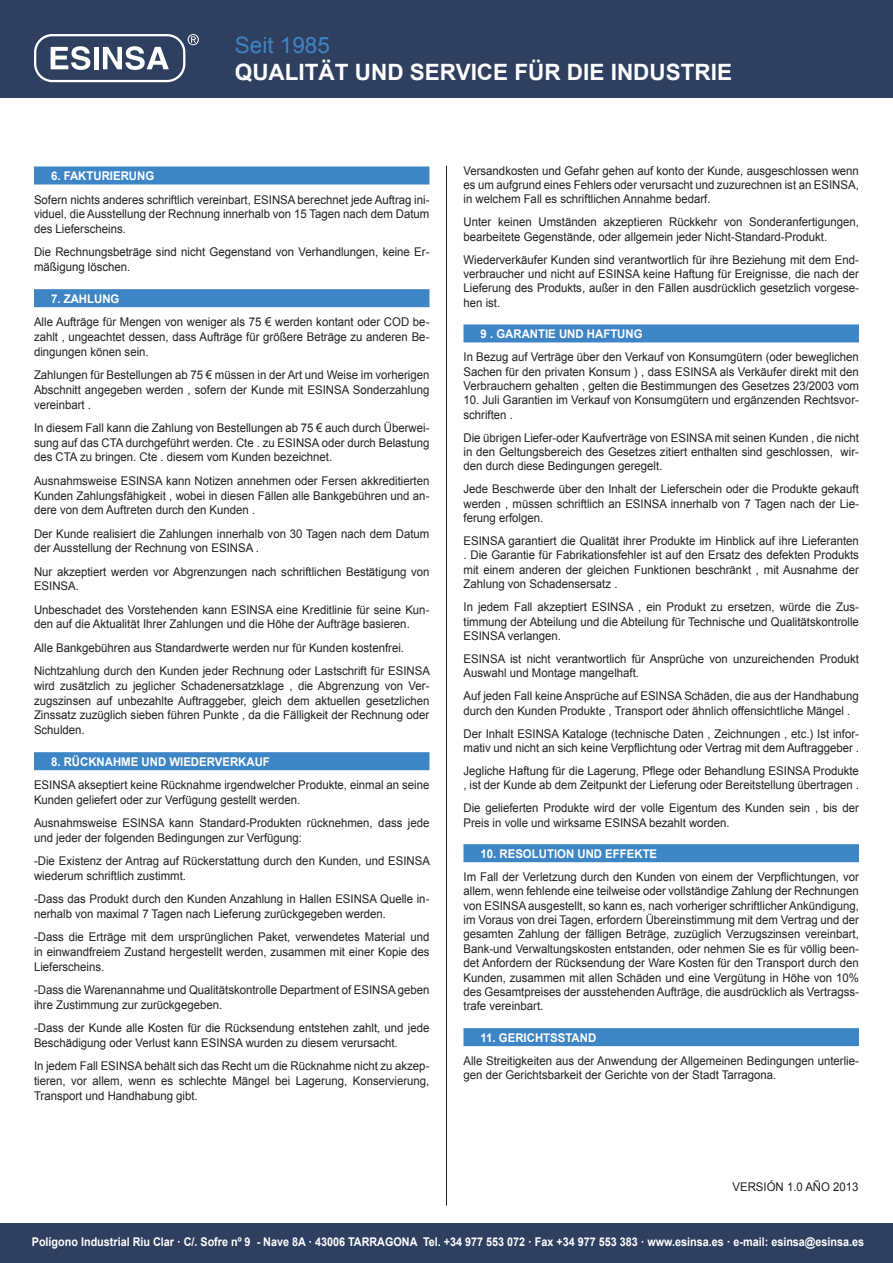
<style>
.page{position:relative;width:893px;height:1263px;background:#fff}
.page>*{position:absolute;margin:0;border:0;box-sizing:border-box;transform-origin:0 0}
.desde{font:700 22.5px "Arial";color:#fff}
.t1{font:22.5px "Arial";color:#3e85c5}
.Texto_general{font:12px/14.4px "Arial";color:#231f20;scale:.95 1}
.Texto_general-2{font:700 12px "Arial";color:#fff;scale:.9 1}
.Titular_apartados{font:700 12px "Arial";color:#fff;scale:.95 1}
</style>
<div class="page">
<div style="left:0;top:0;width:893px;height:98px;background:#2e3f60"></div>
<div style="left:34px;top:34px;width:151px;height:48px;border:2px solid #fff;border-radius:17px"></div>
<svg style="left:51px;top:46px;width:39px;height:24px"></svg>
<div style="left:94px;top:47px;width:5px;height:22px;background:#fff"></div>
<svg style="left:103px;top:46px;width:66px;height:24px"></svg>
<svg style="left:188px;top:34px;width:11px;height:11px"></svg>
<div style="left:0;top:1224px;width:893px;height:39px;background:#2e3f60"></div>
<hr style="left:446px;top:166px;width:1px;height:1039px;background:#231f20">
<div style="left:34px;top:166px;width:395px;height:18px;background:#3e85c5"></div>
<div style="left:34px;top:289px;width:395px;height:18px;background:#3e85c5"></div>
<div style="left:34px;top:752px;width:395px;height:18px;background:#3e85c5"></div>
<div style="left:463px;top:324px;width:396px;height:18px;background:#3e85c5"></div>
<div style="left:463px;top:844px;width:396px;height:18px;background:#3e85c5"></div>
<div style="left:463px;top:1028px;width:396px;height:18px;background:#3e85c5"></div>
<p class="t1" style="left:235px;top:30px;width:97px">Seit 1985</p>
<p class="desde" style="left:235px;top:57px;width:499px">QUALITÄT UND SERVICE FÜR DIE INDUSTRIE</p>
<p class="Titular_apartados" style="left:51px;top:168px;width:110px">6. FAKTURIERUNG</p>
<p class="Texto_general" style="left:34px;top:192px;width:418px;line-height:14.9px;text-align:justify">Sofern nichts anderes schriftlich vereinbart, ESINSA berechnet jede Auftrag ini&shy;viduel, die Ausstellung der Rechnung innerhalb von 15 Tagen nach dem Datum des Lieferscheins.</p>
<p class="Texto_general" style="left:34px;top:245px;width:418px;line-height:14.9px">Die Rechnungsbeträge sind nicht Gegenstand von Verhandlungen, keine Er&shy;mäßigung löschen.</p>
<p class="Titular_apartados" style="left:51px;top:291px;width:74px">7. ZAHLUNG</p>
<p class="Texto_general" style="left:34px;top:315px;width:418px;line-height:14.9px;text-align:justify">Alle Aufträge für Mengen von weniger als 75 € werden kontant oder COD be&shy;zahlt , ungeachtet dessen, dass Aufträge für größere Beträge zu anderen Be&shy;dingungen könen sein.</p>
<p class="Texto_general" style="left:34px;top:368px;width:418px;line-height:14.9px;text-align:justify">Zahlungen für Bestellungen ab 75 € müssen in der Art und Weise im vorherigen Abschnitt angegeben werden , sofern der Kunde mit ESINSA Sonderzahlung vereinbart .</p>
<p class="Texto_general" style="left:34px;top:420px;width:418px;line-height:14.9px;text-align:justify">In diesem Fall kann die Zahlung von Bestellungen ab 75 € auch durch Überwei&shy;sung auf das CTA durchgeführt werden. Cte . zu ESINSA oder durch Belastung des CTA zu bringen. Cte . diesem vom Kunden bezeichnet.</p>
<p class="Texto_general" style="left:34px;top:473px;width:418px;line-height:14.9px;text-align:justify">Ausnahmsweise ESINSA kann Notizen annehmen oder Fersen akkreditierten Kunden Zahlungsfähigkeit , wobei in diesen Fällen alle Bankgebühren und an&shy;dere von dem Auftreten durch den Kunden .</p>
<p class="Texto_general" style="left:34px;top:526px;width:418px;line-height:14.9px">Der Kunde realisiert die Zahlungen innerhalb von 30 Tagen nach dem Datum der Ausstellung der Rechnung von ESINSA .</p>
<p class="Texto_general" style="left:34px;top:564px;width:418px;line-height:14.9px">Nur akzeptiert werden vor Abgrenzungen nach schriftlichen Bestätigung von<br>ESINSA.</p>
<p class="Texto_general" style="left:34px;top:602px;width:418px;line-height:14.9px">Unbeschadet des Vorstehenden kann ESINSA eine Kreditlinie für seine Kun&shy;den auf die Aktualität Ihrer Zahlungen und die Höhe der Aufträge basieren.</p>
<p class="Texto_general" style="left:34px;top:640px;width:391px">Alle Bankgebühren aus Standardwerte werden nur für Kunden kostenfrei.</p>
<p class="Texto_general" style="left:34px;top:663px;width:418px;line-height:14.9px;text-align:justify">Nichtzahlung durch den Kunden jeder Rechnung oder Lastschrift für ESINSA wird zusätzlich zu jeglicher Schadenersatzklage , die Abgrenzung von Ver&shy;zugszinsen auf unbezahlte Auftraggeber, gleich dem aktuellen gesetzlichen Zinssatz zuzüglich sieben führen Punkte , da die Fälligkeit der Rechnung oder Schulden.</p>
<p class="Titular_apartados" style="left:51px;top:754px;width:232px">8. RÜCKNAHME UND WIEDERVERKAUF</p>
<p class="Texto_general" style="left:34px;top:778px;width:418px;line-height:14.9px">ESINSA akseptiert keine Rücknahme irgendwelcher Produkte, einmal an seine<br>Kunden geliefert oder zur Verfügung gestellt werden.</p>
<p class="Texto_general" style="left:34px;top:816px;width:418px;line-height:14.9px">Ausnahmsweise ESINSA kann Standard-Produkten rücknehmen, dass jede und jeder der folgenden Bedingungen zur Verfügung:</p>
<p class="Texto_general" style="left:34px;top:854px;width:418px;line-height:14.9px">-Die Existenz der Antrag auf Rückerstattung durch den Kunden, und ESINSA wiederum schriftlich zustimmt.</p>
<p class="Texto_general" style="left:34px;top:892px;width:418px;line-height:14.9px">-Dass das Produkt durch den Kunden Anzahlung in Hallen ESINSA Quelle in&shy;nerhalb von maximal 7 Tagen nach Lieferung zurückgegeben werden.</p>
<p class="Texto_general" style="left:34px;top:930px;width:418px;line-height:14.9px;text-align:justify">-Dass die Erträge mit dem ursprünglichen Paket, verwendetes Material und in einwandfreiem Zustand hergestellt werden, zusammen mit einer Kopie des Lieferscheins.</p>
<p class="Texto_general" style="left:34px;top:983px;width:418px;line-height:14.9px">-Dass die Warenannahme und Qualitätskontrolle Department of ESINSA geben ihre Zustimmung zur zurückgegeben.</p>
<p class="Texto_general" style="left:34px;top:1021px;width:418px;line-height:14.9px">-Dass der Kunde alle Kosten für die Rücksendung entstehen zahlt, und jede<br>Beschädigung oder Verlust kann ESINSA wurden zu diesem verursacht.</p>
<p class="Texto_general" style="left:34px;top:1059px;width:418px;line-height:14.9px;text-align:justify">In jedem Fall ESINSA behält sich das Recht um die Rücknahme nicht zu akzep&shy;tieren, vor allem, wenn es schlechte Mängel bei Lagerung, Konservierung, Transport und Handhabung gibt.</p>
<p class="Texto_general" style="left:463px;top:163px;width:418px;text-align:justify">Versandkosten und Gefahr gehen auf konto der Kunde, ausgeschlossen wenn es um aufgrund eines Fehlers oder verursacht und zuzurechnen ist an ESINSA, in welchem Fall es schriftlichen Annahme bedarf.</p>
<p class="Texto_general" style="left:463px;top:215px;width:418px">Unter keinen Umständen akzeptieren Rückkehr von Sonderanfertigungen, bearbeitete Gegenstände, oder allgemein jeder Nicht-Standard-Produkt.</p>
<p class="Texto_general" style="left:463px;top:252px;width:418px;text-align:justify">Wiederverkäufer Kunden sind verantwortlich für ihre Beziehung mit dem End&shy;verbraucher und nicht auf ESINSA keine Haftung für Ereignisse, die nach der Lieferung des Produkts, außer in den Fällen ausdrücklich gesetzlich vorgese&shy;hen ist.</p>
<p class="Titular_apartados" style="left:480px;top:326px;width:172px">9 . GARANTIE UND HAFTUNG</p>
<p class="Texto_general" style="left:463px;top:350px;width:418px;text-align:justify">In Bezug auf Verträge über den Verkauf von Konsumgütern (oder beweglichen Sachen für den privaten Konsum ) , dass ESINSA als Verkäufer direkt mit den Verbrauchern gehalten , gelten die Bestimmungen des Gesetzes 23/2003 vom</p>
<p class="Texto_general" style="left:463px;top:393px;width:418px">10. Juli Garantien im Verkauf von Konsumgütern und ergänzenden Rechtsvor&shy;schriften .</p>
<p class="Texto_general" style="left:463px;top:430px;width:418px;text-align:justify">Die übrigen Liefer-oder Kaufverträge von ESINSA mit seinen Kunden , die nicht in den Geltungsbereich des Gesetzes zitiert enthalten sind geschlossen, wir&shy;den durch diese Bedingungen geregelt.</p>
<p class="Texto_general" style="left:463px;top:482px;width:418px;text-align:justify">Jede Beschwerde über den Inhalt der Lieferschein oder die Produkte gekauft werden , müssen schriftlich an ESINSA innerhalb von 7 Tagen nach der Lie&shy;ferung erfolgen.</p>
<p class="Texto_general" style="left:463px;top:534px;width:418px;text-align:justify">ESINSA garantiert die Qualität ihrer Produkte im Hinblick auf ihre Lieferanten . Die Garantie für Fabrikationsfehler ist auf den Ersatz des defekten Produkts mit einem anderen der gleichen Funktionen beschränkt , mit Ausnahme der Zahlung von Schadensersatz .</p>
<p class="Texto_general" style="left:463px;top:600px;width:418px;text-align:justify">In jedem Fall akzeptiert ESINSA , ein Produkt zu ersetzen, würde die Zus&shy;timmung der Abteilung und die Abteilung für Technische und Qualitätskontrolle ESINSA verlangen.</p>
<p class="Texto_general" style="left:463px;top:652px;width:418px">ESINSA ist nicht verantwortlich für Ansprüche von unzureichenden Produkt<br>Auswahl und Montage mangelhaft.</p>
<p class="Texto_general" style="left:463px;top:689px;width:418px">Auf jeden Fall keine Ansprüche auf ESINSA Schäden, die aus der Handhabung durch den Kunden Produkte , Transport oder ähnlich offensichtliche Mängel .</p>
<p class="Texto_general" style="left:463px;top:726px;width:418px">Der Inhalt ESINSA Kataloge (technische Daten , Zeichnungen , etc.) Ist infor&shy;mativ und nicht an sich keine Verpflichtung oder Vertrag mit dem Auftraggeber .</p>
<p class="Texto_general" style="left:463px;top:763px;width:418px">Jegliche Haftung für die Lagerung, Pflege oder Behandlung ESINSA Produkte , ist der Kunde ab dem Zeitpunkt der Lieferung oder Bereitstellung übertragen .</p>
<p class="Texto_general" style="left:463px;top:801px;width:418px">Die gelieferten Produkte wird der volle Eigentum des Kunden sein , bis der<br>Preis in volle und wirksame ESINSA bezahlt worden.</p>
<p class="Titular_apartados" style="left:480px;top:846px;width:188px">10. RESOLUTION UND EFFEKTE</p>
<p class="Texto_general" style="left:463px;top:869px;width:418px;text-align:justify">Im Fall der Verletzung durch den Kunden von einem der Verpflichtungen, vor allem, wenn fehlende eine teilweise oder vollständige Zahlung der Rechnungen von ESINSA ausgestellt, so kann es, nach vorheriger schriftlicher Ankündigung, im Voraus von drei Tagen, erfordern Übereinstimmung mit dem Vertrag und der gesamten Zahlung der fälligen Beträge, zuzüglich Verzugszinsen vereinbart, Bank-und Verwaltungskosten entstanden, oder nehmen Sie es für völlig been&shy;det Anfordern der Rücksendung der Ware Kosten für den Transport durch den Kunden, zusammen mit allen Schäden und eine Vergütung in Höhe von 10% des Gesamtpreises der ausstehenden Aufträge, die ausdrücklich als Vertragss&shy;trafe vereinbart.</p>
<p class="Titular_apartados" style="left:480px;top:1030px;width:123px">11. GERICHTSSTAND</p>
<p class="Texto_general" style="left:463px;top:1053px;width:418px">Alle Streitigkeiten aus der Anwendung der Allgemeinen Bedingungen unterlie&shy;gen der Gerichtsbarkeit der Gerichte von der Stadt Tarragona.</p>
<p class="Texto_general" style="left:732px;top:1179px;width:134px">VERSIÓN 1.0 AÑO 2013</p>
<p class="Texto_general-2" style="left:32px;top:1233px;width:926px">Polígono Industrial Riu Clar · C/. Sofre nº 9 - Nave 8A · 43006 TARRAGONA Tel. +34 977 553 072 · Fax +34 977 553 383 · www.esinsa.es · e-mail: esinsa@esinsa.es</p>
</div>
